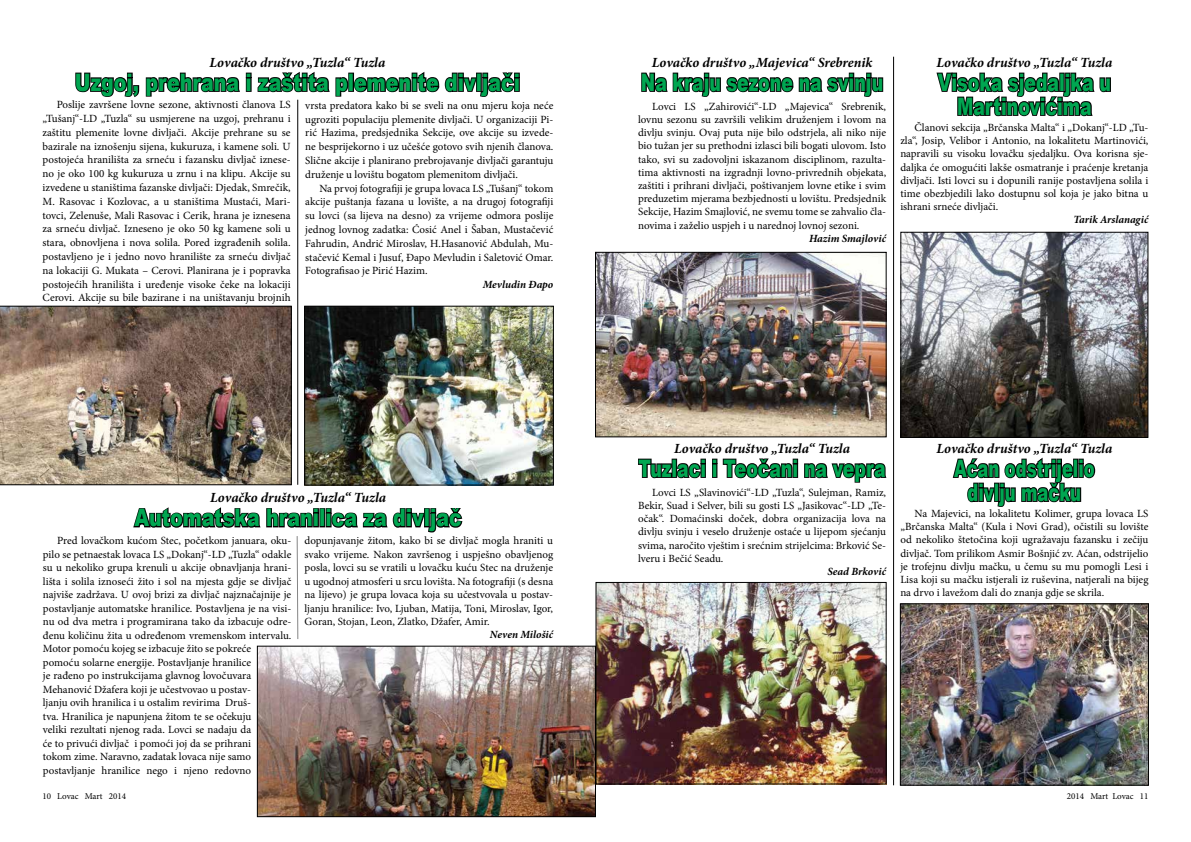
<style>
.page{position:relative;width:1191px;height:842px;background:#fff}
.page>*{position:absolute;margin:0;border:0;box-sizing:border-box;transform-origin:0 0}
.t1{font:900 24.1px/24px "Arial";color:#00a651;text-align:center;scale:.72 1}
.t2{font:900 24.1px "Arial";color:#00a651;scale:.79 1}
.t3{font:900 24.1px/24px "Arial";color:#00a651;text-align:center;scale:.68 1}
.t4{font:italic 700 14px "Minion Pro";color:#000}
.t5{font:11px/13.2px "Minion Pro";color:#000;text-align:justify}
.t6{font:italic 700 11px "Minion Pro";color:#000}
.t7{font:9px "Minion Pro";color:#000}
</style>
<div class="page">
<hr style="left:893px;top:57px;width:1px;height:728px;background:#000">
<hr style="left:297px;top:100px;width:1px;height:385px;background:#000">
<svg style="left:75px;top:71px;width:445px;height:26px"></svg>
<svg style="left:641px;top:72px;width:243px;height:25px"></svg>
<img style="left:0;top:306px;width:292px;height:179px">
<img style="left:306px;top:308px;width:246px;height:175px">
<div style="left:304px;top:306px;width:250px;height:179px;border:1px solid #000"></div>
<img style="left:259px;top:648px;width:335px;height:167px">
<div style="left:257px;top:646px;width:339px;height:171px;border:1px solid #000"></div>
<svg style="left:638px;top:458px;width:249px;height:25px"></svg>
<svg style="left:936px;top:72px;width:175px;height:45px"></svg>
<svg style="left:952px;top:457px;width:144px;height:50px"></svg>
<svg style="left:133px;top:507px;width:330px;height:132px"></svg>
<img style="left:597px;top:254px;width:287px;height:181px">
<div style="left:595px;top:252px;width:291px;height:185px;border:1px solid #000"></div>
<img style="left:597px;top:584px;width:287px;height:198px">
<div style="left:595px;top:582px;width:291px;height:202px;border:1px solid #000"></div>
<img style="left:902px;top:234px;width:244px;height:202px">
<div style="left:900px;top:232px;width:248px;height:206px;border:1px solid #000"></div>
<img style="left:902px;top:605px;width:245px;height:179px">
<div style="left:900px;top:603px;width:249px;height:183px;border:1px solid #000"></div>
<p class="t4" style="left:209px;top:52px;width:177px">Lovačko društvo „Tuzla“ Tuzla</p>
<h1 class="t2" style="left:75px;top:65px;width:565px">Uzgoj, prehrana i zaštita plemenite divljači</h1>
<p class="t5" style="left:305px;top:98px;width:250px;line-height:13.8px">vrsta predatora kako bi se sveli na onu mjeru koja neće ugroziti populaciju plemenite divljači. U organizaciji Pi&shy;rić Hazima, predsjednika Sekcije, ove akcije su izvede&shy;ne besprijekorno i uz učešće gotovo svih njenih članova.<br>Slične akcije i planirano prebrojavanje divljači garantuju druženje u lovištu bogatom plemenitom divljači.</p>
<p class="t5" style="left:305px;top:181px;width:250px;line-height:13.8px;text-indent:14px">Na prvoj fotografiji je grupa lovaca LS „Tušanj“ tokom akcije puštanja fazana u lovište, a na drugoj fotografiji su lovci (sa lijeva na desno) za vrijeme odmora poslije jednog lovnog zadatka: Ćosić Anel i Šaban, Mustačević Fahrudin, Andrić Miroslav, H.Hasanović Abdulah, Mu&shy;stačević Kemal i Jusuf, Đapo Mevludin i Saletović Omar.<br>Fotografisao je Pirić Hazim.</p>
<p class="t6" style="left:483px;top:277px;width:72px">Mevludin Đapo</p>
<p class="t5" style="left:43px;top:98px;width:250px;line-height:13.8px;text-indent:14px">Poslije završene lovne sezone, aktivnosti članova LS „Tušanj“-LD „Tuzla“ su usmjerene na uzgoj, prehranu i zaštitu plemenite lovne divljači. Akcije prehrane su se bazirale na iznošenju sijena, kukuruza, i kamene soli. U postojeća hranilišta za srneću i fazansku divljač iznese&shy;no je oko 100 kg kukuruza u zrnu i na klipu. Akcije su izvedene u staništima fazanske divljači: Djedak, Smrečik, M. Rasovac i Kozlovac, a u staništima Mustaći, Mari&shy;tovci, Zelenuše, Mali Rasovac i Cerik, hrana je iznesena za srneću divljač. Izneseno je oko 50 kg kamene soli u stara, obnovljena i nova solila. Pored izgrađenih solila. postavljeno je i jedno novo hranilište za srneću divljač na lokaciji G. Mukata – Cerovi. Planirana je i popravka postojećih hranilišta i uređenje visoke čeke na lokaciji Cerovi. Akcije su bile bazirane i na uništavanju brojnih</p>
<p class="t4" style="left:210px;top:488px;width:177px">Lovačko društvo „Tuzla“ Tuzla</p>
<h1 class="t2" style="left:135px;top:500px;width:415px">Automatska hranilica za divljač</h1>
<p class="t5" style="left:305px;top:534px;width:250px;line-height:13.5px">dopunjavanje žitom, kako bi se divljač mogla hraniti u svako vrijeme. Nakon završenog i uspješno obavljenog posla, lovci su se vratili u lovačku kuću Stec na druženje u ugodnoj atmosferi u srcu lovišta. Na fotografiji (s desna na lijevo) je grupa lovaca koja su učestvovala u postav&shy;ljanju hranilice: Ivo, Ljuban, Matija, Toni, Miroslav, Igor, Goran, Stojan, Leon, Zlatko, Džafer, Amir.</p>
<p class="t6" style="left:490px;top:627px;width:65px">Neven Milošić</p>
<p class="t5" style="left:43px;top:534px;width:250px;line-height:13.5px;text-align:left;text-indent:14px">Pred lovačkom kućom Stec, početkom januara, oku&shy;pilo se petnaestak lovaca LS „Dokanj“-LD „Tuzla“ odakle su u nekoliko grupa krenuli u akcije obnavljanja hrani&shy;lišta i solila iznoseći žito i sol na mjesta gdje se divljač najviše zadržava. U ovoj brizi za divljač najznačajnije je postavljanje automatske hranilice. Postavljena je na visi&shy;nu od dva metra i programirana tako da izbacuje odre&shy;đenu količinu žita u određenom vremenskom intervalu.<br>Motor pomoću kojeg se izbacuje žito se pokreće<br>pomoću solarne energije. Postavljanje hranilice<br>je rađeno po instrukcijama glavnog lovočuvara Mehanović Džafera koji je učestvovao u postav-<br>ljanju ovih hranilica i u ostalim revirima Druš-<br>tva. Hranilica je napunjena žitom te se očekuju<br>veliki rezultati njenog rada. Lovci se nadaju da<br>će to privući divljač i pomoći joj da se prihrani<br>tokom zime. Naravno, zadatak lovaca nije samo postavljanje hranilice nego i njeno redovno</p>
<p class="t4" style="left:652px;top:52px;width:222px">Lovačko društvo „Majevica“ Srebrenik</p>
<h1 class="t1" style="left:641px;top:70px;width:338px">Na kraju sezone na svinju</h1>
<p class="t5" style="left:638px;top:100px;width:250px;text-indent:14px">Lovci LS „Zahirovići“-LD „Majevica“ Srebrenik, lovnu sezonu su završili velikim druženjem i lovom na divlju svinju. Ovaj puta nije bilo odstrjela, ali niko nije bio tužan jer su prethodni izlasci bili bogati ulovom. Isto tako, svi su zadovoljni iskazanom disciplinom, razulta&shy;tima aktivnosti na izgradnji lovno-privrednih objekata, zaštiti i prihrani divljači, poštivanjem lovne etike i svim preduzetim mjerama bezbjednosti u lovištu. Predsjednik Sekcije, Hazim Smajlović, ne svemu tome se zahvalio čla&shy;novima i zaželio uspjeh i u narednoj lovnoj sezoni.</p>
<p class="t6" style="left:809px;top:230px;width:79px">Hazim Smajlović</p>
<p class="t4" style="left:936px;top:52px;width:177px">Lovačko društvo „Tuzla“ Tuzla</p>
<h1 class="t1" style="left:937px;top:70px;width:242px">Visoka sjedaljka u<br>Martinovićima</h1>
<p class="t5" style="left:900px;top:121px;width:250px;text-indent:14px">Članovi sekcija „Brčanska Malta“ i „Dokanj“-LD „Tu&shy;zla“, Josip, Velibor i Antonio, na lokalitetu Martinovići, napravili su visoku lovačku sjedaljku. Ova korisna sje&shy;daljka će omogućiti lakše osmatranje i praćenje kretanja divljači. Isti lovci su i dopunili ranije postavljena solila i time obezbjedili lako dostupnu sol koja je jako bitna u ishrani srneće divljači.</p>
<p class="t6" style="left:1073px;top:212px;width:76px">Tarik Arslanagić</p>
<p class="t4" style="left:674px;top:438px;width:177px">Lovačko društvo „Tuzla“ Tuzla</p>
<h1 class="t1" style="left:638px;top:456px;width:344px">Tuzlaci i Teočani na vepra</h1>
<p class="t5" style="left:638px;top:486px;width:250px;text-indent:14px">Lovci LS „Slavinovići“-LD „Tuzla“, Sulejman, Ramiz, Bekir, Suad i Selver, bili su gosti LS „Jasikovac“-LD „Te&shy;očak“. Domaćinski doček, dobra organizacija lova na divlju svinju i veselo druženje ostaće u lijepom sjećanju svima, naročito vještim i srećnim strijelcima: Brković Se&shy;lveru i Bečić Seadu.</p>
<p class="t6" style="left:827px;top:564px;width:60px">Sead Brković</p>
<p class="t4" style="left:936px;top:438px;width:177px">Lovačko društvo „Tuzla“ Tuzla</p>
<h1 class="t3" style="left:954px;top:456px;width:208px">Aćan odstrijelio divlju mačku</h1>
<p class="t5" style="left:900px;top:507px;width:250px;text-indent:14px">Na Majevici, na lokalitetu Kolimer, grupa lovaca LS „Brčanska Malta“ (Kula i Novi Grad), očistili su lovište od nekoliko štetočina koji ugražavaju fazansku i zečiju divljač. Tom prilikom Asmir Bošnjić zv. Aćan, odstrijelio je trofejnu divlju mačku, u čemu su mu pomogli Lesi i Lisa koji su mačku istjerali iz ruševina, natjerali na bijeg na drvo i lavežom dali do znanja gdje se skrila.</p>
<p class="t7" style="left:43px;top:790px;width:85px">10 Lovac Mart 2014</p>
<p class="t7" style="left:1067px;top:790px;width:83px">2014 Mart Lovac 11</p>
</div>
